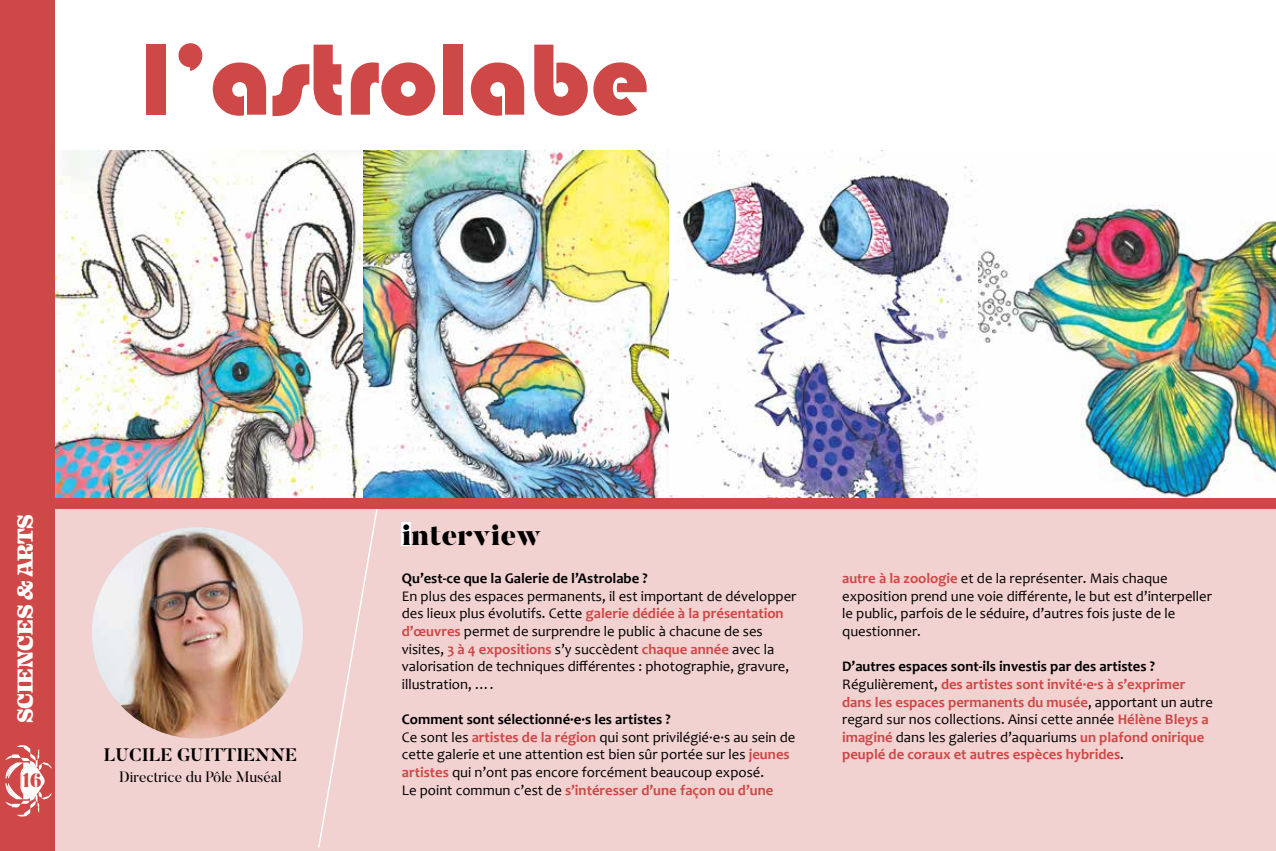
<style>
.page{position:relative;width:1276px;height:851px;background:#fff}
.page>*{position:absolute;margin:0;border:0;box-sizing:border-box;transform-origin:0 0}
.t1{font:105px "Bauhaus 93";color:#cd4846}
.t2{font:900 30px "Butler Stencil";color:#000}
.t3{font:24px "Ohno Blazeface 12 Point";color:#fff}
.t4{font:900 19.5px "Butler";color:#cd4846}
.t5{font:700 18px "Butler";color:#000}
.t6{font:15px "Butler";color:#000}
.t7{font:14.7px/17.7px "Candara";color:#000}
.t8{font:700 14.7px/17.7px "Candara";color:#cd4846}
.t9{font:700 14.7px "Candara";color:#000}
.s1{font-weight:700;color:#cd4846}
.s2{font-weight:700}
.s3{color:#000}
.s4{font-weight:400;color:#000}
</style>
<div class="page">
<img style="left:54px;top:151px;width:924px;height:346px">
<img style="left:978px;top:204px;width:298px;height:293px">
<div style="left:0;top:0;width:54px;height:850px;background:#cd4846"></div>
<div style="left:54px;top:503px;width:1222px;height:347px;background:#f2d1d1"></div>
<div style="left:401px;top:522px;width:10px;height:24px;background:#fff"></div>
<svg style="left:317px;top:508px;width:62px;height:340px"></svg>
<img style="left:92px;top:527px;width:211px;height:211px;border-radius:106px">
<div style="left:54px;top:497px;width:1222px;height:11px;background:#cd4846"></div>
<svg style="left:5px;top:745px;width:47px;height:71px"></svg>
<h1 class="t1" style="left:140px;top:20px;width:510px">l’astrolabe</h1>
<h3 class="t3" style="left:9px;top:723px;width:211px;rotate:-90deg">SCIENCES &amp; ARTS</h3>
<h3 class="t4" style="left:22px;top:767px;width:22px">16</h3>
<p class="t5" style="left:104px;top:743px;width:195px">LUCILE GUITTIENNE</p>
<p class="t6" style="left:119px;top:767px;width:164px">Directrice du Pôle Muséal</p>
<h2 class="t2" style="left:402px;top:515px;width:141px">interview</h2>
<p class="t9" style="left:402px;top:569px;width:247px">Qu’est-ce que la Galerie de l’Astrolabe ?</p>
<p class="t7" style="left:402px;top:586px;width:396px">En plus des espaces permanents, il est important de développer des lieux plus évolutifs. Cette <span class="s1">galerie dédiée à la présentation d’œuvres</span> permet de surprendre le public à chacune de ses visites, <span class="s1">3 à 4 expositions</span> s’y succèdent <span class="s1">chaque année</span> avec la valorisation de techniques différentes : photographie, gravure, illustration, ….</p>
<p class="t7" style="left:402px;top:710px;width:395px"><span class="s2">Comment sont sélectionné·e·s les artistes ?<br></span>Ce sont les <span class="s1">artistes de la région</span> qui sont privilégié·e·s au sein de cette galerie et une attention est bien sûr portée sur les <span class="s1">jeunes artistes</span> qui n’ont pas encore forcément beaucoup exposé.<br>Le point commun c’est de <span class="s1">s’intéresser d’une façon ou d’une</span></p>
<p class="t7" style="left:842px;top:569px;width:371px"><span class="s1">autre à la zoologie</span> et de la représenter. Mais chaque exposition prend une voie différente, le but est d’interpeller le public, parfois de le séduire, d’autres fois juste de le questionner.</p>
<p class="t8" style="left:842px;top:657px;width:372px"><span class="s3">D’autres espaces sont-ils investis par des artistes ?<br></span><span class="s4">Régulièrement,</span> des artistes sont invité·e·s à s’exprimer dans les espaces permanents du musée<span class="s4">, apportant un autre regard sur nos collections. Ainsi cette année</span> Hélène Bleys a imaginé <span class="s4">dans les galeries d’aquariums</span> un plafond onirique peuplé de coraux et autres espèces hybrides<span class="s4">.</span></p>
</div>
